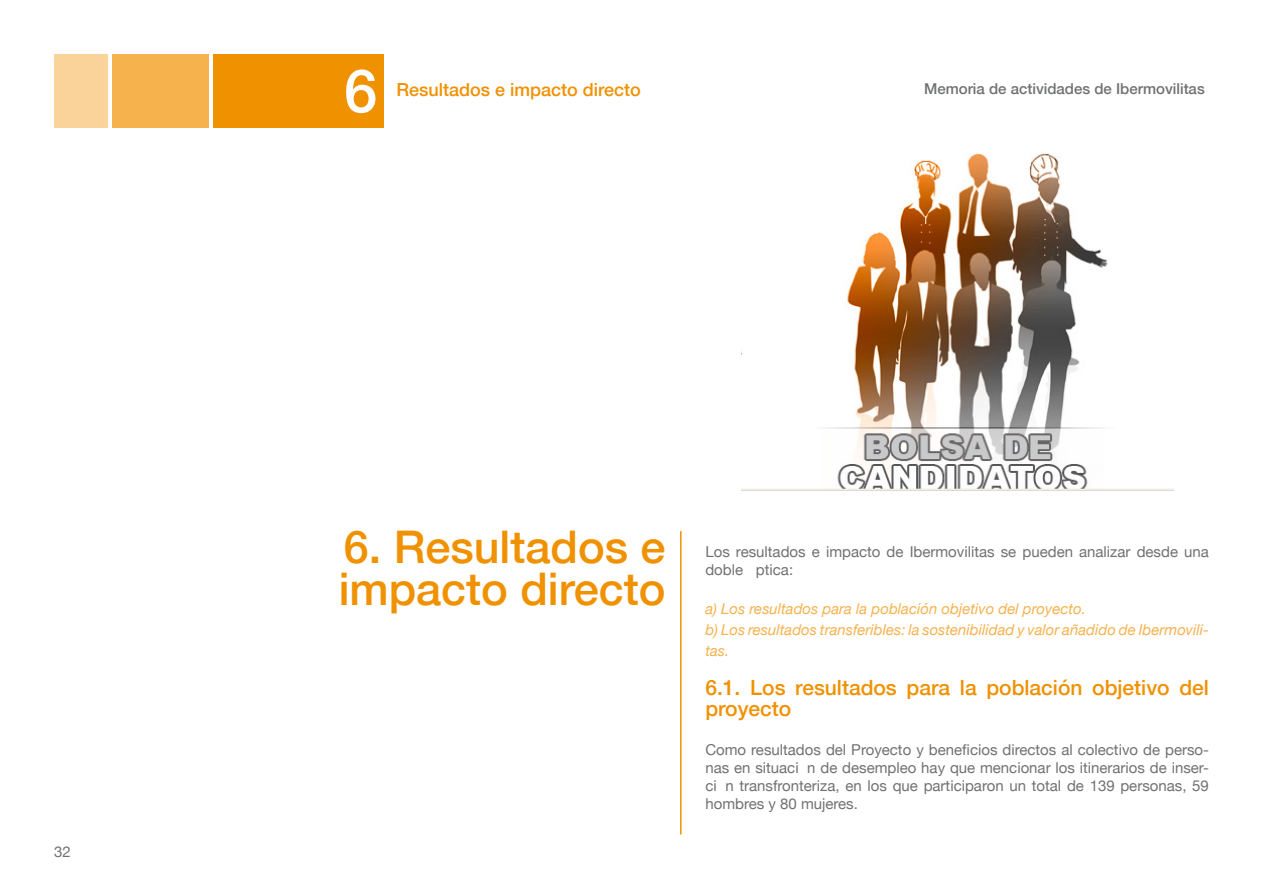
<style>
.page{position:relative;width:1263px;height:893px;background:#fff}
.page>*{position:absolute;margin:0;border:0;box-sizing:border-box;transform-origin:0 0}
.t1{font:500 60px "Helvetica 65";color:#fff}
.t2{font:500 45px/42px "Helvetica 65";color:#f09100}
.t3{font:500 21px/21px "Helvetica 65";color:#f09100}
.t4{font:500 18px "Helvetica 65";color:#f09100}
.t5{font:15px/18px "Helvetica Neue";color:#707172}
.t6{font:italic 15px/21px "Helvetica Neue";color:#f5b24d}
.t7{font:500 15px "Helvetica 65";color:#707172}
</style>
<div class="page">
<div style="left:54px;top:54px;width:53px;height:74px;background:#f9d399"></div>
<div style="left:112px;top:54px;width:97px;height:74px;background:#f5b24d"></div>
<div style="left:214px;top:54px;width:170px;height:74px;background:#f09100"></div>
<hr style="left:680px;top:531px;width:1px;height:303px;background:#f09100">
<img style="left:741px;top:153px;width:432px;height:337px">
<p class="t5" style="left:54px;top:843px;width:18px">32</p>
<h1 class="t1" style="left:344px;top:55px;width:35px">6</h1>
<p class="t4" style="left:396px;top:78px;width:246px">Resultados e impacto directo</p>
<p class="t7" style="left:924px;top:80px;width:282px">Memoria de actividades de Ibermovilitas</p>
<h2 class="t2" style="left:339px;top:526px;width:328px">6. Resultados e impacto directo</h2>
<p class="t5" style="left:705px;top:542px;width:505px">Los resultados e impacto de Ibermovilitas se pueden analizar desde una doble óptica:</p>
<p class="t6" style="left:705px;top:598px;width:505px">a) Los resultados para la población objetivo del proyecto.<br>b) Los resultados transferibles: la sostenibilidad y valor añadido de Ibermovili&shy;tas.</p>
<h3 class="t3" style="left:705px;top:676px;width:505px">6.1. Los resultados para la población objetivo del proyecto</h3>
<p class="t5" style="left:705px;top:740px;width:505px;text-align:justify">Como resultados del Proyecto y beneficios directos al colectivo de perso&shy;nas en situación de desempleo hay que mencionar los itinerarios de inser&shy;ción transfronteriza, en los que participaron un total de 139 personas, 59 hombres y 80 mujeres.</p>
</div>
